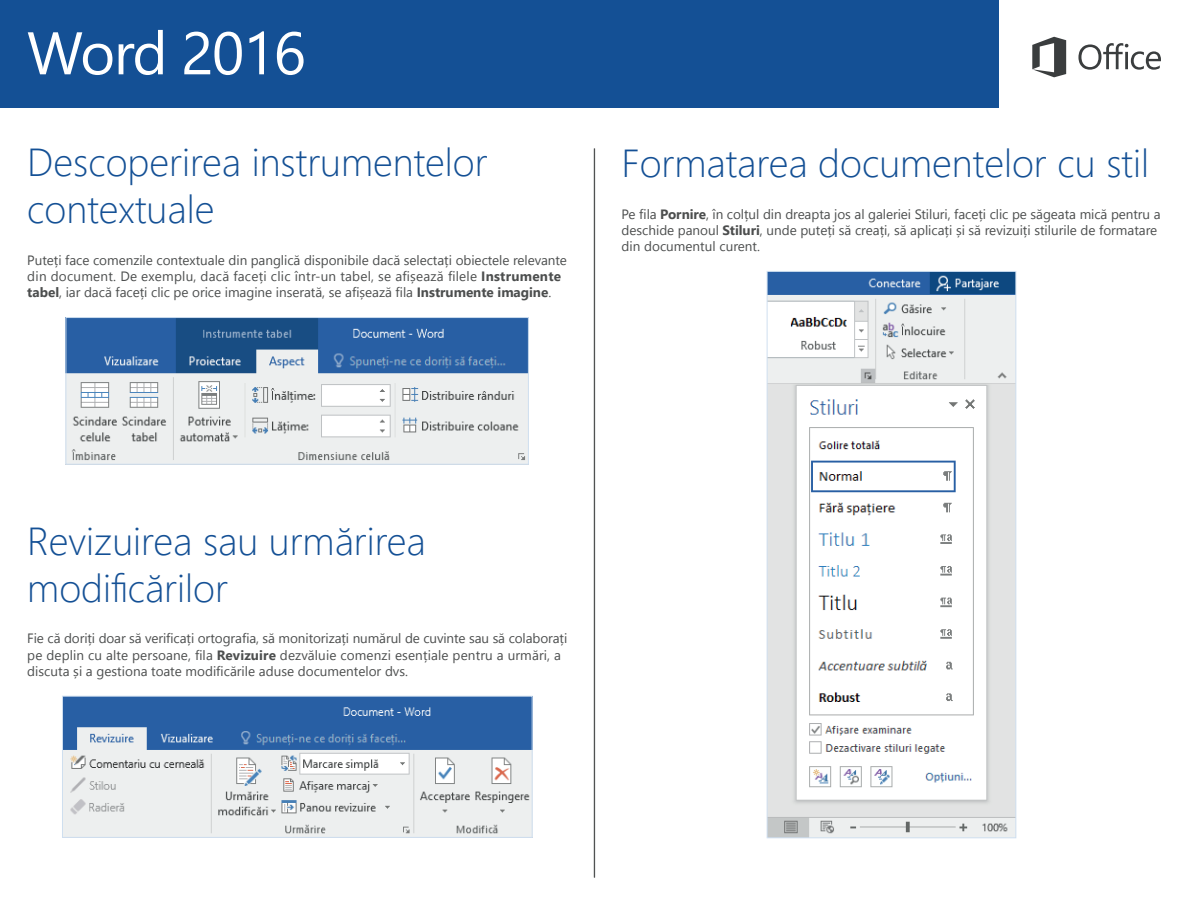
<style>
.page{position:relative;width:1188px;height:918px;background:#fff}
.page>*{position:absolute;margin:0;border:0;box-sizing:border-box;transform-origin:0 0}
.t1{font:60px "Segoe UI";letter-spacing:-.025em;color:#fff}
.t2{font:300 39px/46.8px "Segoe UI";color:#145095}
.t3{font:13.5px/16.2px "Segoe UI";letter-spacing:-.005em;color:#4c4e4e}
.s1{font-weight:700}
</style>
<div class="page">
<div style="left:0;top:0;width:999px;height:108px;background:#145095"></div>
<svg style="left:1078px;top:43px;width:83px;height:27px"></svg>
<svg style="left:1032px;top:37px;width:34px;height:40px"></svg>
<img style="left:68px;top:319px;width:459px;height:144px">
<div style="left:66px;top:317px;width:463px;height:148px;border:1px solid #cfdff0"></div>
<hr style="left:594px;top:148px;width:1px;height:730px;background:#4c4e4e">
<img style="left:769px;top:273px;width:245px;height:563px">
<div style="left:767px;top:271px;width:249px;height:567px;border:1px solid #cfdff0"></div>
<img style="left:64px;top:698px;width:467px;height:138px">
<div style="left:62px;top:696px;width:471px;height:142px;border:1px solid #cfdff0"></div>
<h1 class="t1" style="left:27px;top:5px;width:280px">Word 2016</h1>
<h2 class="t2" style="left:27px;top:137px;width:462px">Descoperirea instrumentelor contextuale</h2>
<p class="t3" style="left:27px;top:252px;width:541px">Puteți face comenzile contextuale din panglică disponibile dacă selectați obiectele relevante din document. De exemplu, dacă faceți clic într-un tabel, se afișează filele <span class="s1">Instrumente tabel</span>, iar dacă faceți clic pe orice imagine inserată, se afișează fila <span class="s1">Instrumente imagine</span>.</p>
<h2 class="t2" style="left:622px;top:138px;width:529px">Formatarea documentelor cu stil</h2>
<p class="t3" style="left:622px;top:205px;width:541px">Pe fila <span class="s1">Pornire</span>, în colțul din dreapta jos al galeriei Stiluri, faceți clic pe săgeata mică pentru a deschide panoul <span class="s1">Stiluri</span>, unde puteți să creați, să aplicați și să revizuiți stilurile de formatare din documentul curent.</p>
<h2 class="t2" style="left:27px;top:516px;width:400px">Revizuirea sau urmărirea modificărilor</h2>
<p class="t3" style="left:27px;top:630px;width:542px">Fie că doriți doar să verificați ortografia, să monitorizați numărul de cuvinte sau să colaborați pe deplin cu alte persoane, fila <span class="s1">Revizuire</span> dezvăluie comenzi esențiale pentru a urmări, a discuta și a gestiona toate modificările aduse documentelor dvs.</p>
</div>
